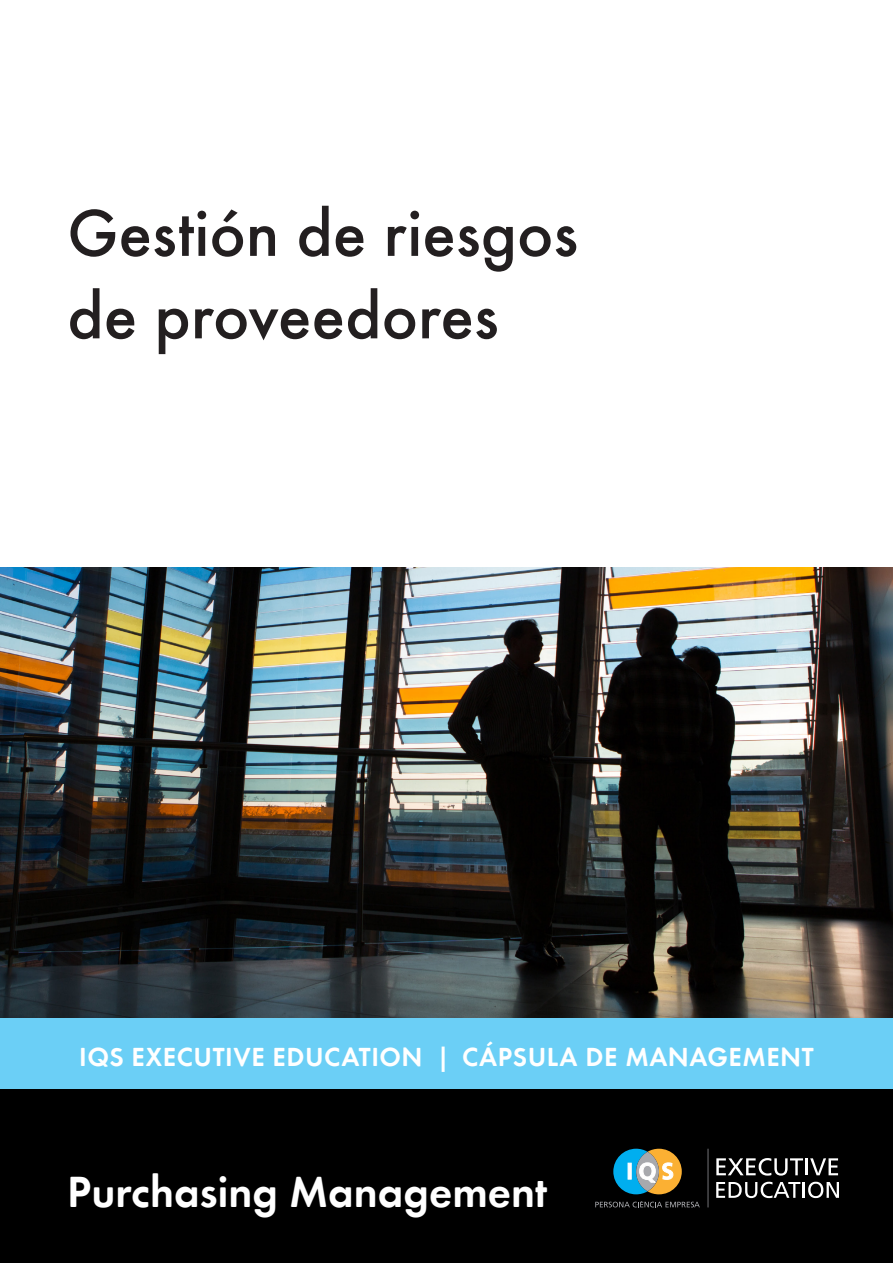
<style>
.page{position:relative;width:893px;height:1263px;background:#fff}
.page>*{position:absolute;margin:0;border:0;box-sizing:border-box;transform-origin:0 0}
.t1{font:68.7px/82.5px "Futura T Medium";color:#231f20}
.t2{font:45px "Futura T Demi Ro 1";color:#fff}
.t3{font:27px "Futura T Demi Ro 1";letter-spacing:.02em;color:#fff}
.s1{font-family:"Arial";font-weight:700}
</style>
<div class="page">
<img style="left:0;top:568px;width:893px;height:450px">
<div style="left:0;top:1089px;width:893px;height:174px;background:#000"></div>
<div style="left:0;top:1018px;width:893px;height:71px;background:#6bcff6"></div>
<svg style="left:716px;top:1158px;width:87px;height:17px"></svg>
<hr style="left:805px;top:1158px;width:3px;height:17px;background:#fff">
<svg style="left:810px;top:1158px;width:28px;height:17px"></svg>
<svg style="left:716px;top:1182px;width:123px;height:16px"></svg>
<svg style="left:613px;top:1149px;width:69px;height:45px;background:#7d9b8d"></svg>
<svg style="left:595px;top:1201px;width:105px;height:6px"></svg>
<svg style="left:708px;top:1149px;width:1px;height:58px"></svg>
<p class="t1" style="left:67px;top:192px;width:512px">Gestión de riesgos de proveedores</p>
<p class="t3" style="left:79px;top:1041px;width:736px">IQS EXECUTIVE EDUCATION <span class="s1">|</span> CÁPSULA DE MANAGEMENT</p>
<p class="t2" style="left:67px;top:1166px;width:482px">Purchasing Management</p>
</div>
